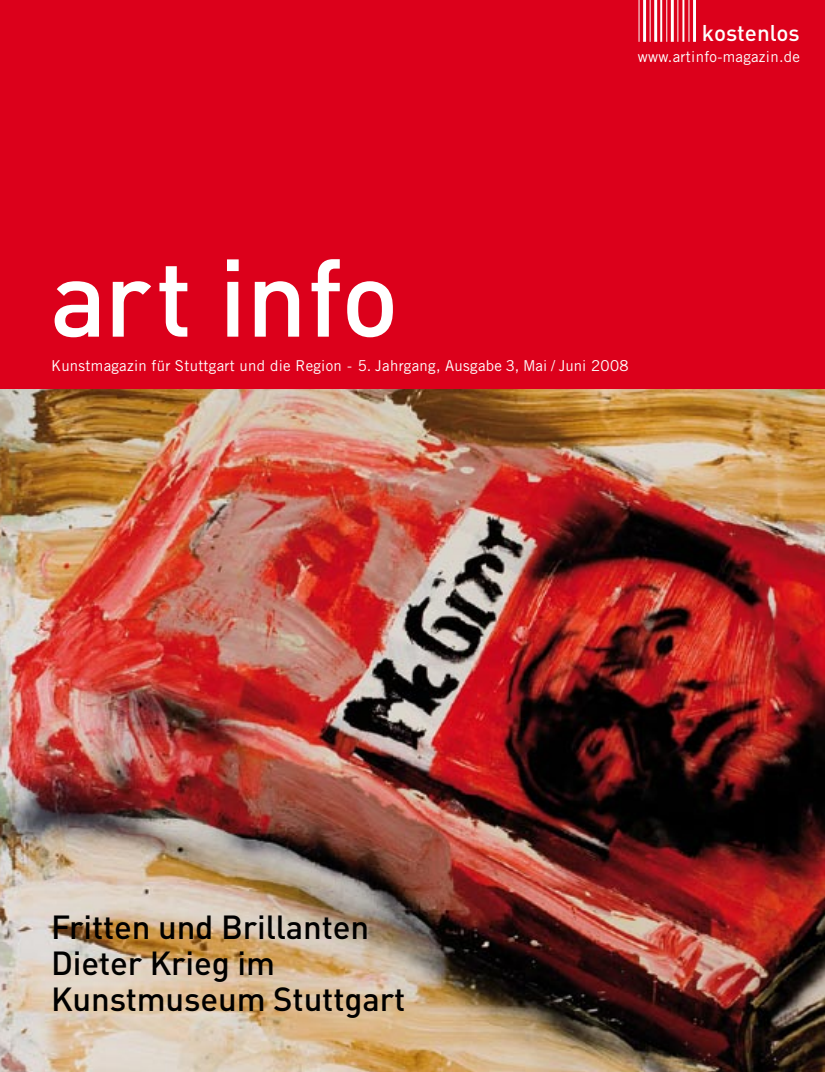
<style>
.page{position:relative;width:825px;height:1072px;background:#fff}
.page>*{position:absolute;margin:0;border:0;box-sizing:border-box;transform-origin:0 0}
.t1{font:500 108px "DIN";color:#fff}
.head{font:500 33px/36px "DIN";letter-spacing:-.005em;color:#000}
.t2{font:500 22.5px "DIN";color:#fff}
.t3{font:15px "Trade Gothic LT";letter-spacing:.02em;color:#fff}
</style>
<div class="page">
<img style="left:0;top:388px;width:825px;height:683px">
<div style="left:0;top:0;width:825px;height:388px;background:#dc001b"></div>
<hr style="left:638px;top:0;width:2px;height:42px;background:#fff">
<svg style="left:643px;top:0;width:4px;height:42px"></svg>
<hr style="left:649px;top:0;width:2px;height:42px;background:#fff">
<svg style="left:654px;top:0;width:4px;height:42px"></svg>
<svg style="left:660px;top:0;width:3px;height:42px"></svg>
<hr style="left:666px;top:0;width:2px;height:42px;background:#fff">
<svg style="left:670px;top:0;width:4px;height:42px"></svg>
<hr style="left:677px;top:0;width:2px;height:42px;background:#fff">
<hr style="left:682px;top:0;width:3px;height:42px;background:#fff">
<hr style="left:688px;top:0;width:2px;height:42px;background:#fff">
<svg style="left:693px;top:0;width:3px;height:42px"></svg>
<p class="t2" style="left:702px;top:18px;width:99px">kostenlos</p>
<p class="t3" style="left:638px;top:47px;width:164px">www.artinfo-magazin.de</p>
<p class="t1" style="left:50px;top:229px;width:351px">art info</p>
<p class="t3" style="left:51px;top:356px;width:579px">Kunstmagazin für Stuttgart und die Region - 5. Jahrgang, Ausgabe 3, Mai / Juni 2008</p>
<p class="head" style="left:51px;top:907px;width:356px">Fritten und Brillanten<br>Dieter Krieg im<br>Kunstmuseum Stuttgart</p>
</div>
